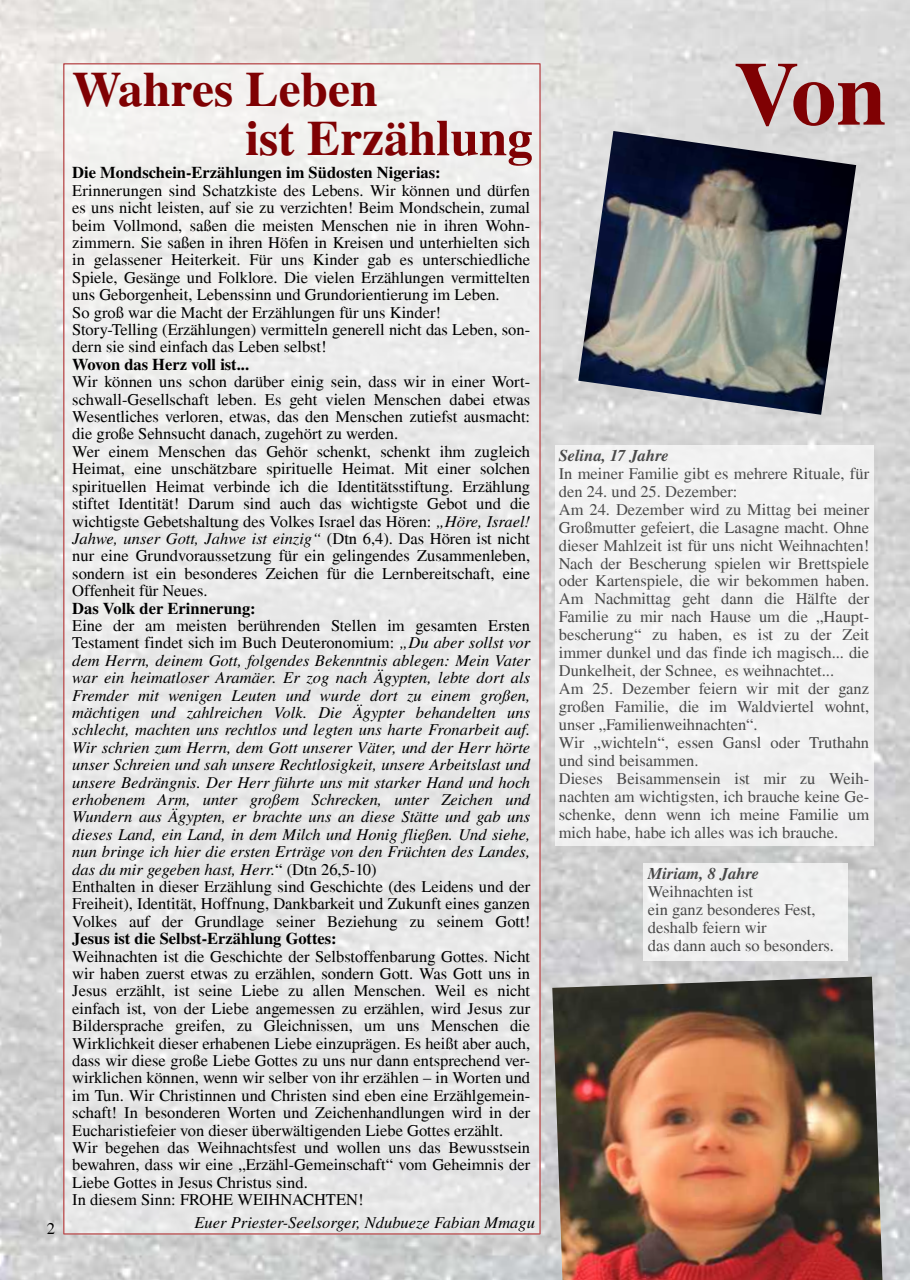
<style>
.page{position:relative;width:910px;height:1280px;background:#fff}
.page>*{position:absolute;margin:0;border:0;box-sizing:border-box;transform-origin:0 0}
.t1{font:500 90px "Nimbus Roman No 9 L";color:#7f0103}
.t2{font:500 49.5px/49.5px "Nimbus Roman No 9 L";color:#7f0103}
.t3{font:16.5px/17.4px "Nimbus Roman No 9 L";color:#000}
.t4{font:italic 16.5px/17.4px "Nimbus Rom No 9 L";color:#000;text-align:justify}
.t5{font:16.5px/18px "Nimbus Roman No 9 L";color:rgb(0 0 0/.7)}
.t6{font:500 16.5px "Nimbus Rom No 9 L";color:#000}
.t7{font:italic 500 16.5px "Nimbus Rom No 9 L";color:rgb(0 0 0/.7)}
.s1{font-size:51px}
.s2{font-family:"Nimbus Roman No 9 L"}
.s3{font-family:"Nimbus Rom No 9 L";font-style:italic}
.s4{font-family:"Nimbus Roman No 9 L";font-style:normal}
</style>
<div class="page">
<img style="left:0;top:0;width:910px;height:1280px">
<div style="left:555px;top:445px;width:318px;height:401px;background:#f1f1f2"></div>
<img style="left:578px;top:131px;width:278px;height:284px">
<img style="left:552px;top:977px;width:331px;height:303px">
<div style="left:644px;top:863px;width:204px;height:98px;background:#f0f0f0"></div>
<div style="left:64px;top:64px;width:476px;height:1170px;background:#eaeaea"></div>
<p class="t3" style="left:47px;top:1220px;width:10px">2</p>
<p class="t3" style="left:51px;top:1220px;width:10px">2</p>
<h2 class="t2" style="left:246px;top:66px;width:289px;text-indent:-173px">Wahres Leben<br>ist Erzäh<span class="s1">lung</span></h2>
<p class="t6" style="left:72px;top:167px;width:370px">Die Mondschein-Erzählungen im Südosten Nigeria<span class="s2">s:</span></p>
<p class="t3" style="left:72px;top:182px;width:459px">Erinnerungen sind Schatzkiste des Lebens. Wir können und dürfen es uns nicht leisten, auf sie zu verzichten! Beim Mondschein, zumal beim Vollmond, saßen die meisten Menschen nie in ihren Wohn&shy;zimmern. Sie saßen in ihren Höfen in Kreisen und unterhielten sich in gelassener Heiterkeit. Für uns Kinder gab es unterschiedliche Spiele, Gesänge und Folklore. Die vielen Erzählungen vermittelten uns Geborgenheit, Lebenssinn und Grundorientierung im Leben.<br>So groß war die Macht der Erzählungen für uns Kinder!<br>Story-Telling (Erzählungen) vermitteln generell nicht das Leben, son&shy;dern sie sind einfach das Leben selbst!</p>
<p class="t6" style="left:72px;top:359px;width:178px">Wovon das Herz voll ist...</p>
<p class="t3" style="left:72px;top:374px;width:459px">Wir können uns schon darüber einig sein, dass wir in einer Wort&shy;schwall-Gesellschaft leben. Es geht vielen Menschen dabei etwas Wesentliches verloren, etwas, das den Menschen zutiefst ausmacht: die große Sehnsucht danach, zugehört zu werden.<br>Wer einem Menschen das Gehör schenkt, schenkt ihm zugleich Heimat, eine unschätzbare spirituelle Heimat. Mit einer solchen spirituellen Heimat verbinde ich die Identitätsstiftung. Erzählung stiftet Identität! Darum sind auch das wichtigste Gebot und die wichtigste Gebetshaltung des Volkes Israel das Hören: <span class="s3">„Höre, Israel!</span></p>
<p class="t4" style="left:72px;top:531px;width:459px">Jahwe, unser Gott, Jahwe ist einzig“ <span class="s4">(Dtn 6,4). Das Hören ist nicht</span></p>
<p class="t3" style="left:72px;top:548px;width:459px;text-align:justify">nur eine Grundvoraussetzung für ein gelingendes Zusammenleben, sondern ist ein besonderes Zeichen für die Lernbereitschaft, eine Offenheit für Neues.</p>
<p class="t6" style="left:72px;top:602px;width:185px">Das Volk der Erinnerung:</p>
<p class="t3" style="left:72px;top:617px;width:459px">Eine der am meisten berührenden Stellen im gesamten Ersten<br>Testament findet sich im Buch Deuteronomium: <span class="s3">„Du aber sollst vor</span></p>
<p class="t4" style="left:72px;top:653px;width:459px">dem Herrn, deinem Gott, folgendes Bekenntnis ablegen: Mein Vater war ein heimatloser Aramäer. Er zog nach Ägypten, lebte dort als Fremder mit wenigen Leuten und wurde dort zu einem großen, mächtigen und zahlreichen Volk. Die Ägypter behandelten uns schlecht, machten uns rechtlos und legten uns harte Fronarbeit auf.<br>Wir schrien zum Herrn, dem Gott unserer Väter, und der Herr hörte unser Schreien und sah unsere Rechtlosigkeit, unsere Arbeitslast und unsere Bedrängnis. Der Herr führte uns mit starker Hand und hoch erhobenem Arm, unter großem Schrecken, unter Zeichen und Wundern aus Ägypten, er brachte uns an diese Stätte und gab uns dieses Land, ein Land, in dem Milch und Honig fließen. Und siehe, nun bringe ich hier die ersten Erträge von den Früchten des Landes, das du mir gegeben hast, Herr.<span class="s4">“ (Dtn 26,5-10)</span></p>
<p class="t3" style="left:72px;top:878px;width:459px;text-align:justify">Enthalten in dieser Erzählung sind Geschichte (des Leidens und der Freiheit), Identität, Hoffnung, Dankbarkeit und Zukunft eines ganzen Volkes auf der Grundlage seiner Beziehung zu seinem Gott!</p>
<p class="t6" style="left:72px;top:933px;width:266px">Jesus ist die Selbst-Erzählung Gottes:</p>
<p class="t3" style="left:72px;top:948px;width:459px">Weihnachten ist die Geschichte der Selbstoffenbarung Gottes. Nicht wir haben zuerst etwas zu erzählen, sondern Gott. Was Gott uns in Jesus erzählt, ist seine Liebe zu allen Menschen. Weil es nicht einfach ist, von der Liebe angemessen zu erzählen, wird Jesus zur Bildersprache greifen, zu Gleichnissen, um uns Menschen die Wirklichkeit dieser erhabenen Liebe einzuprägen. Es heißt aber auch, dass wir diese große Liebe Gottes zu uns nur dann entsprechend ver&shy;wirklichen können, wenn wir selber von ihr erzählen – in Worten und im Tun. Wir Christinnen und Christen sind eben eine Erzählgemein&shy;schaft! In besonderen Worten und Zeichenhandlungen wird in der Eucharistiefeier von dieser überwältigenden Liebe Gottes erzählt.<br>Wir begehen das Weihnachtsfest und wollen uns das Bewusstsein bewahren, dass wir eine „Erzähl-Gemeinschaft“ vom Geheimnis der Liebe Gottes in Jesus Christus sind.<br>In diesem Sinn: FROHE WEIHNACHTEN!</p>
<p class="t4" style="left:195px;top:1215px;width:342px">Euer Priester-Seelsorger, Ndubueze Fabian Mmagu</p>
<h1 class="t1" style="left:734px;top:53px;width:154px">Von</h1>
<p class="t7" style="left:559px;top:449px;width:111px">Selina, 17 Jahre</p>
<p class="t5" style="left:559px;top:465px;width:312px">In meiner Familie gibt es mehrere Rituale, für den 24. und 25. Dezember:<br>Am 24. Dezember wird zu Mittag bei meiner Großmutter gefeiert, die Lasagne macht. Ohne dieser Mahlzeit ist für uns nicht Weihnachten!<br>Nach der Bescherung spielen wir Brettspiele oder Kartenspiele, die wir bekommen haben.<br>Am Nachmittag geht dann die Hälfte der Familie zu mir nach Hause um die „Haupt&shy;bescherung“ zu haben, es ist zu der Zeit immer dunkel und das finde ich magisch... die Dunkelheit, der Schnee, es weihnachtet...<br>Am 25. Dezember feiern wir mit der ganz großen Familie, die im Waldviertel wohnt, unser „Familienweihnachten“.<br>Wir „wichteln“, essen Gansl oder Truthahn und sind beisammen.<br>Dieses Beisammensein ist mir zu Weih&shy;nachten am wichtigsten, ich brauche keine Ge&shy;schenke, denn wenn ich meine Familie um mich habe, habe ich alles was ich brauche.</p>
<p class="t7" style="left:648px;top:868px;width:113px">Miriam, 8 Jahre</p>
<p class="t5" style="left:648px;top:883px;width:188px">Weihnachten ist<br>ein ganz besonderes Fest, deshalb feiern wir<br>das dann auch so besonders.</p>
</div>
